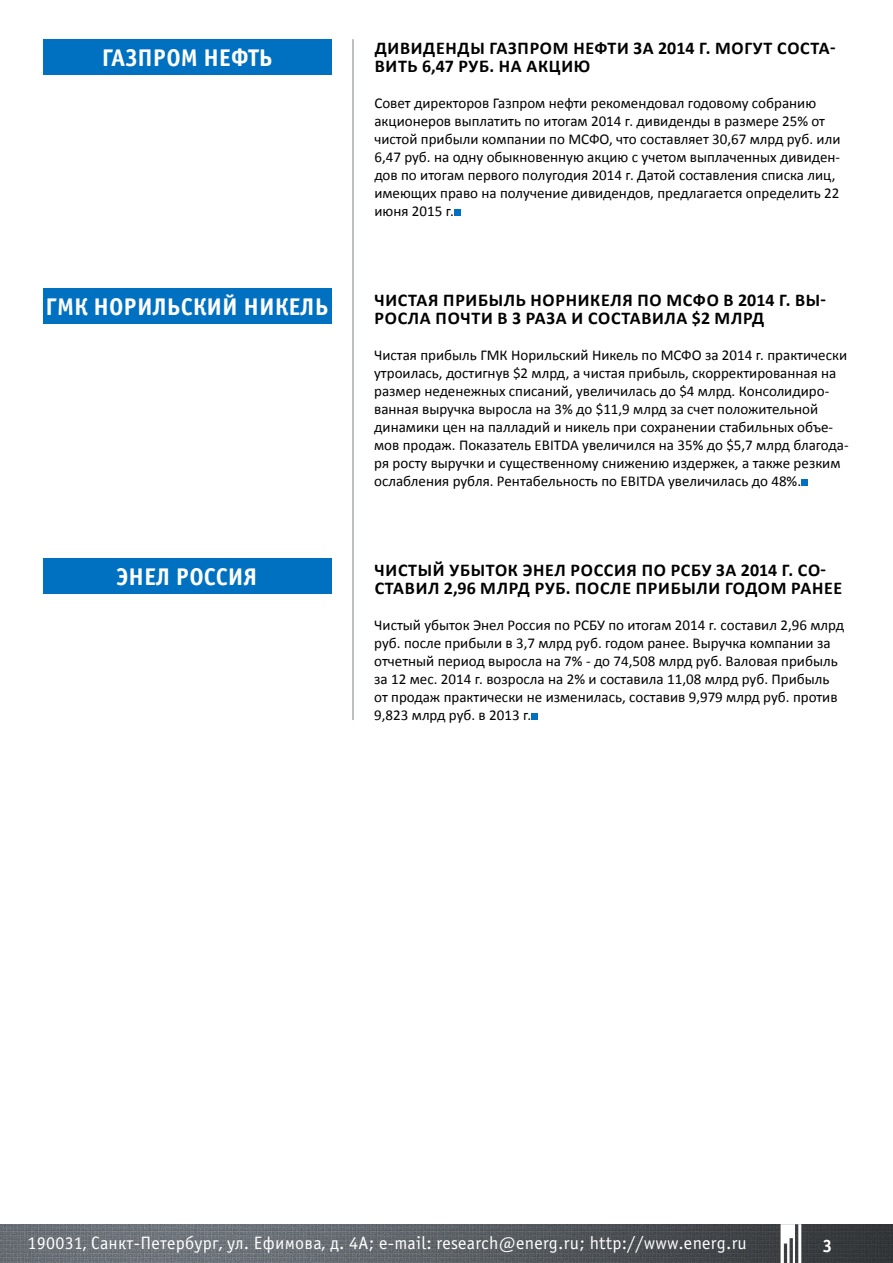
<style>
.page{position:relative;width:893px;height:1263px;background:#fff}
.page>*{position:absolute;margin:0;border:0;box-sizing:border-box;transform-origin:0 0}
.t1{font:700 24.15px "Officina Sans C";color:#fff}
.t2{font:700 18px "Calibri";letter-spacing:.01em;color:#000}
.t3{font:18px "Officina Sans C";letter-spacing:.015em;color:#fff}
.t4{font:700 18px "Officina Sans C";color:#fff}
.t5{font:15px/18px "Calibri";color:#000}
</style>
<div class="page">
<img style="left:0;top:1224px;width:893px;height:39px">
<hr style="left:352px;top:39px;width:2px;height:681px;background:#a7a9ac">
<div style="left:43px;top:39px;width:289px;height:36px;background:#0070c0"></div>
<div style="left:43px;top:288px;width:288px;height:36px;background:#0070c0"></div>
<div style="left:43px;top:558px;width:288px;height:36px;background:#0070c0"></div>
<svg style="left:781px;top:1224px;width:20px;height:39px"></svg>
<div style="left:454px;top:209px;width:7px;height:7px;background:#0070c0"></div>
<div style="left:801px;top:479px;width:7px;height:7px;background:#0070c0"></div>
<div style="left:531px;top:713px;width:7px;height:7px;background:#0070c0"></div>
<h1 class="t1" style="left:102px;top:44px;width:172px">Газпром нефть</h1>
<h1 class="t1" style="left:46px;top:293px;width:284px">ГМК Норильский Н икель</h1>
<h1 class="t1" style="left:117px;top:563px;width:142px">Энел Россия</h1>
<p class="t2" style="left:375px;top:37px;width:26px">Дивиденды</p>
<p class="t2" style="left:490px;top:37px;width:20px">Газпром</p>
<p class="t2" style="left:573px;top:37px;width:12px">нефти</p>
<p class="t2" style="left:634px;top:37px;width:94px">за 2014 г. могут</p>
<p class="t2" style="left:777px;top:37px;width:12px">соста</p>
<p class="t2" style="left:830px;top:37px;width:7px">-</p>
<p class="t2" style="left:375px;top:55px;width:12px">вить</p>
<p class="t2" style="left:422px;top:55px;width:119px">6,47 руб . на акцию</p>
<p class="t5" style="left:374px;top:94px;width:468px">Совет директоров Газпром нефти рекомендовал годовому собранию акционеров выплатить по итогам 2014 г. дивиденды в размере 25% от чистой прибыли компании по МСФО, что составляет 30,67 млрд руб. или 6,47 руб. на одну обыкновенную акцию с учетом выплаченных дивиден&shy;дов по итогам первого полугодия 2014 г. Датой составления списка лиц, имеющих право на получение дивидендов, предлагается определить 22 июня 2015 г.</p>
<p class="t2" style="left:375px;top:289px;width:23px">Чистая</p>
<p class="t2" style="left:443px;top:289px;width:13px">прибыль</p>
<p class="t2" style="left:531px;top:289px;width:25px">Норникеля</p>
<p class="t2" style="left:638px;top:289px;width:190px">по МСФО в 2014 г. вы -</p>
<p class="t2" style="left:375px;top:307px;width:12px">росла</p>
<p class="t2" style="left:436px;top:307px;width:12px">почти</p>
<p class="t2" style="left:498px;top:307px;width:39px">в 3 раза</p>
<p class="t2" style="left:571px;top:307px;width:29px">и составила</p>
<p class="t2" style="left:692px;top:307px;width:36px">$2 млрд</p>
<p class="t5" style="left:374px;top:346px;width:476px">Чистая прибыль ГМК Норильский Никель по МСФО за 2014 г. практически утроилась, достигнув $2 млрд, а чистая прибыль, скорректированная на размер неденежных списаний, увеличилась до $4 млрд. Консолидиро&shy;ванная выручка выросла на 3% до $11,9 млрд за счет положительной динамики цен на палладий и никель при сохранении стабильных объе&shy;мов продаж. Показатель EBITDA увеличился на 35% до $5,7 млрд благода&shy;ря росту выручки и существенному снижению издержек, а также резким ослабления рубля. Рентабельность по EBITDA увеличилась до 48%.</p>
<p class="t2" style="left:375px;top:559px;width:24px">Чистый</p>
<p class="t2" style="left:449px;top:559px;width:13px">убыток</p>
<p class="t2" style="left:523px;top:559px;width:22px">Энел</p>
<p class="t2" style="left:571px;top:559px;width:23px">Россия</p>
<p class="t2" style="left:642px;top:559px;width:186px">по РСБУ за 2014 г. со-</p>
<p class="t2" style="left:375px;top:577px;width:12px">ставил</p>
<p class="t2" style="left:444px;top:577px;width:50px">2,96 млрд</p>
<p class="t2" style="left:535px;top:577px;width:53px">руб . после</p>
<p class="t2" style="left:636px;top:577px;width:13px">прибыли</p>
<p class="t2" style="left:725px;top:577px;width:13px">годом</p>
<p class="t2" style="left:791px;top:577px;width:11px">ранее</p>
<p class="t5" style="left:374px;top:616px;width:471px">Чистый убыток Энел Россия по РСБУ по итогам 2014 г. составил 2,96 млрд руб. после прибыли в 3,7 млрд руб. годом ранее. Выручка компании за отчетный период выросла на 7% - до 74,508 млрд руб. Валовая прибыль за 12 мес. 2014 г. возросла на 2% и составила 11,08 млрд руб. Прибыль от продаж практически не изменилась, составив 9,979 млрд руб. против 9,823 млрд руб. в 2013 г.</p>
<p class="t3" style="left:28px;top:1233px;width:721px">190031, Санкт-Петербург, ул. Ефимова, д. 4А; e-mail: research@energ.ru; http://www.energ.ru</p>
<p class="t4" style="left:822px;top:1236px;width:12px">3</p>
</div>
